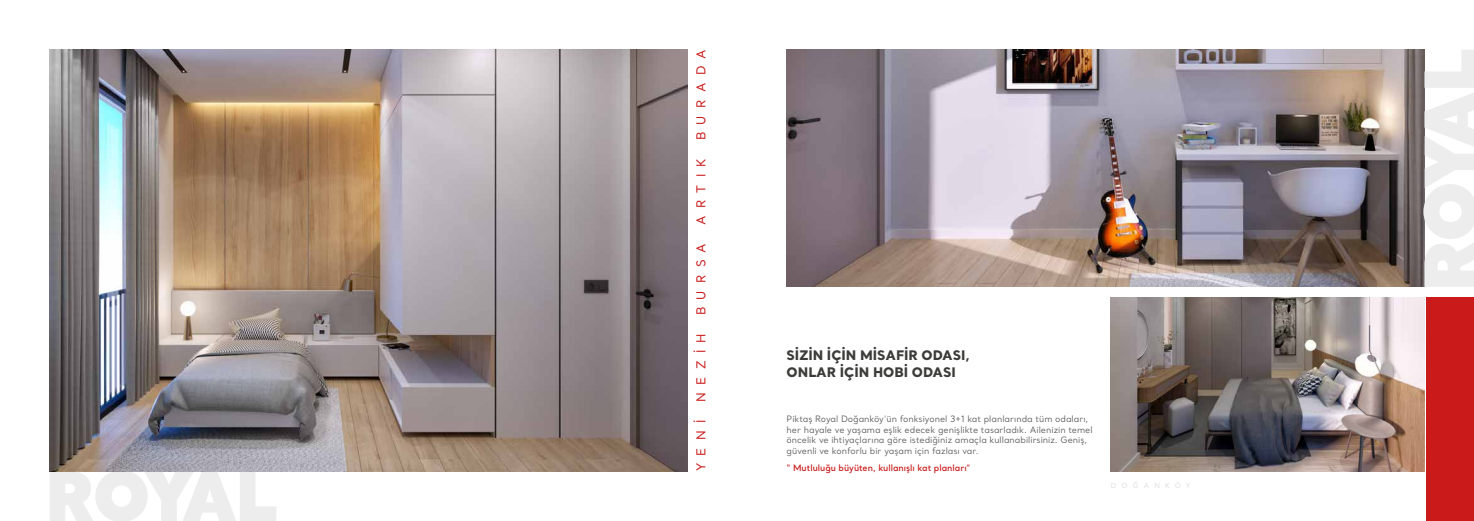
<style>
.page{position:relative;width:1474px;height:521px;background:#fff}
.page>*{position:absolute;margin:0;border:0;box-sizing:border-box;transform-origin:0 0}
.t1{font:800 13.12px/17.5px "Santral";color:#3c3c3b}
.t2{font:12.25px "Santral";letter-spacing:.6em;color:#ca1a1a}
.t3{font:8.75px/10.5px "Santral";color:#575756}
.t4{font:600 8.75px "Santral";color:#ca1a1a}
.t5{font:7px "Santral";letter-spacing:.75em;color:#dadada}
</style>
<div class="page">
<img style="left:1110px;top:298px;width:314px;height:173px">
<svg style="left:50px;top:471px;width:226px;height:50px"></svg>
<img style="left:50px;top:50px;width:637px;height:421px">
<img style="left:786px;top:50px;width:637px;height:237px">
<svg style="left:1423px;top:50px;width:50px;height:237px"></svg>
<div style="left:1426px;top:298px;width:47px;height:223px;background:#ca1a1a"></div>
<h2 class="t2" style="left:693px;top:140px;width:92px;rotate:-90deg">BURADA</h2>
<h2 class="t2" style="left:693px;top:225px;width:68px;rotate:-90deg">ARTIK</h2>
<h2 class="t2" style="left:693px;top:315px;width:74px;rotate:-90deg">BURSA</h2>
<h2 class="t2" style="left:693px;top:402px;width:70px;rotate:-90deg">NEZİH</h2>
<h2 class="t2" style="left:693px;top:471px;width:53px;rotate:-90deg">YENİ</h2>
<h1 class="t1" style="left:786px;top:345px;width:185px">SİZİN İÇİN MİSAFİR ODASI,<br>ONLAR İÇİN HOBİ ODASI</h1>
<p class="t3" style="left:786px;top:414px;width:307px">Piktaş Royal Doğanköy’ün fonksiyonel 3+1 kat planlarında tüm odaları, her hayale ve yaşama eşlik edecek genişlikte tasarladık. Ailenizin temel öncelik ve ihtiyaçlarına göre istediğiniz amaçla kullanabilirsiniz. Geniş, güvenli ve konforlu bir yaşam için fazlası var.</p>
<p class="t4" style="left:786px;top:462px;width:185px">“ Mutluluğu büyüten, kullanışlı kat planları”</p>
<p class="t5" style="left:1110px;top:480px;width:81px">DOĞANKÖY</p>
</div>
